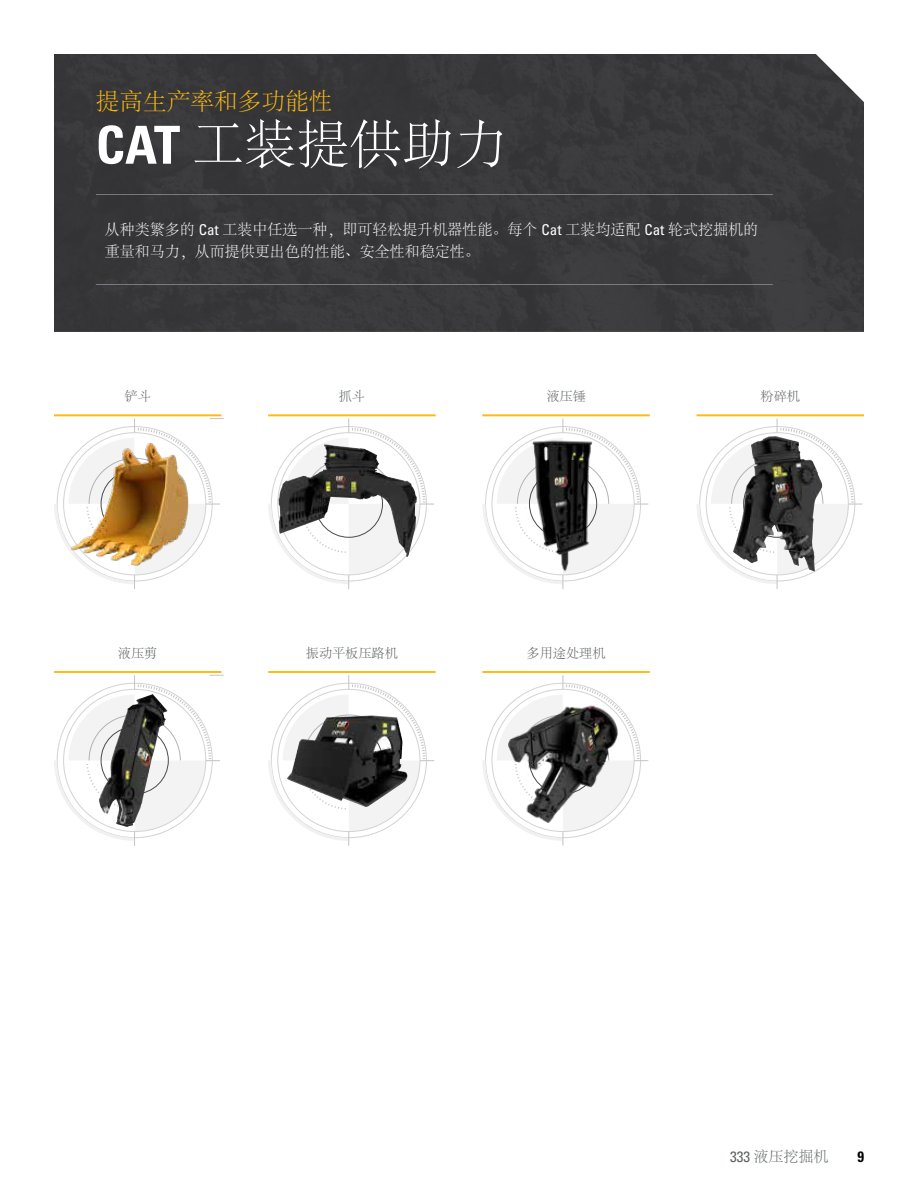
<style>
.page{position:relative;width:918px;height:1188px;background:#fff}
.page>*{position:absolute;margin:0;border:0;box-sizing:border-box;transform-origin:0 0}
.t1{font:300 52.5px "Adobe Song Std";color:#fff}
.t2{font:300 23.7px "Adobe Song Std";color:#fdba11}
.t3{font:300 15px/22.5px "Adobe Song Std";color:#fff}
.t4{font:300 15px "Adobe Song Std";color:#5d6263}
.t5{font:15px "Univers LTCYR 67 Bold Cond";color:#000}
.t6{font:300 13.2px "Adobe Song Std";color:#545759}
.s1{font-family:"Univers LTCYR 67 Bold Cond";font-weight:400}
.s2{font-family:"Univers LTCYR 57";font-weight:400;font-stretch:condensed}
</style>
<div class="page">
<div style="left:54px;top:54px;width:810px;height:278px;background:#38383a"></div>
<hr style="left:96px;top:194px;width:677px;height:1px;background:#bcc1c6">
<hr style="left:96px;top:284px;width:677px;height:1px;background:#bcc1c6">
<hr style="left:482px;top:414px;width:168px;height:2px;background:#fdba11">
<hr style="left:697px;top:414px;width:167px;height:2px;background:#fdba11">
<hr style="left:54px;top:414px;width:167px;height:2px;background:#fdba11">
<hr style="left:268px;top:414px;width:168px;height:2px;background:#fdba11">
<svg style="left:268px;top:418px;width:166px;height:171px"></svg>
<svg style="left:483px;top:418px;width:165px;height:171px"></svg>
<svg style="left:54px;top:418px;width:170px;height:171px"></svg>
<svg style="left:697px;top:418px;width:166px;height:171px"></svg>
<hr style="left:482px;top:671px;width:168px;height:2px;background:#fdba11">
<hr style="left:54px;top:671px;width:167px;height:2px;background:#fdba11">
<hr style="left:268px;top:671px;width:168px;height:2px;background:#fdba11">
<svg style="left:268px;top:675px;width:166px;height:171px"></svg>
<svg style="left:483px;top:675px;width:165px;height:171px"></svg>
<svg style="left:54px;top:675px;width:170px;height:171px"></svg>
<img style="left:57px;top:442px;width:155px;height:124px">
<img style="left:278px;top:444px;width:49px;height:90px">
<img style="left:485px;top:434px;width:156px;height:145px">
<img style="left:732px;top:436px;width:43px;height:127px">
<img style="left:99px;top:694px;width:69px;height:133px">
<img style="left:287px;top:715px;width:108px;height:92px">
<img style="left:485px;top:691px;width:156px;height:145px">
<h2 class="t2" style="left:96px;top:88px;width:238px">提高生产率和多功能性</h2>
<h1 class="t1" style="left:96px;top:116px;width:413px"><span class="s1">CAT</span> 工装提供助力</h1>
<p class="t3" style="left:105px;top:219px;width:655px">从种类繁多的 <span class="s2">Cat</span> 工装中任选一种，即可轻松提升机器性能。每个 <span class="s2">Cat</span> 工装均适配 <span class="s2">Cat</span> 轮式挖掘机的重量和马力，从而提供更出色的性能、安全性和稳定性。</p>
<p class="t6" style="left:125px;top:389px;width:28px">铲斗</p>
<p class="t6" style="left:339px;top:389px;width:28px">抓斗</p>
<p class="t6" style="left:546px;top:389px;width:41px">液压锤</p>
<p class="t6" style="left:761px;top:389px;width:41px">粉碎机</p>
<p class="t6" style="left:118px;top:646px;width:41px">液压剪</p>
<p class="t6" style="left:306px;top:646px;width:94px">振动平板压路机</p>
<p class="t6" style="left:527px;top:646px;width:80px">多用途处理机</p>
<p class="t4" style="left:730px;top:1148px;width:100px"><span class="s2">333</span> 液压挖掘机</p>
<p class="t5" style="left:857px;top:1147px;width:8px">9</p>
</div>
